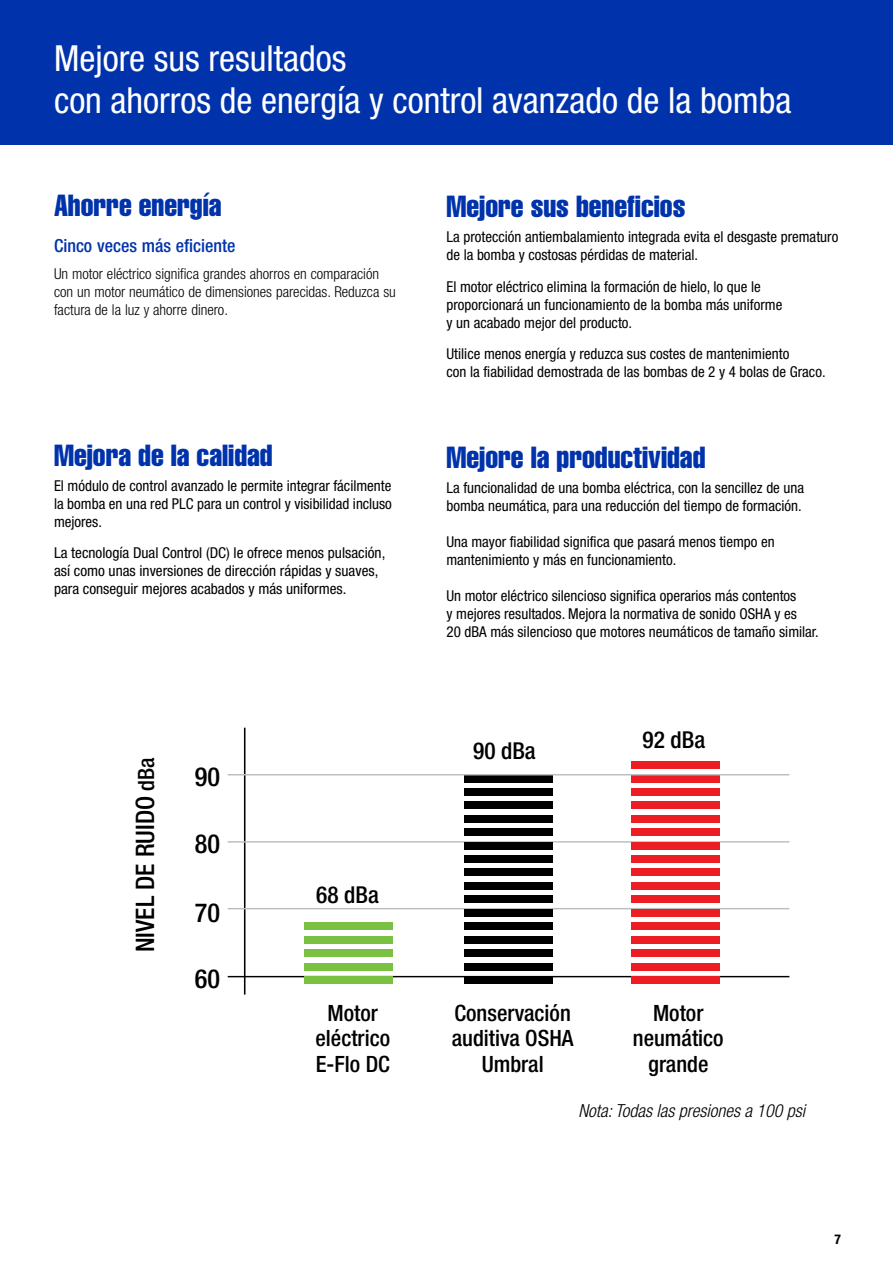
<style>
.page{position:relative;width:893px;height:1263px;background:#fff}
.page>*{position:absolute;margin:0;border:0;box-sizing:border-box;transform-origin:0 0}
.t1{font:condensed 36px/42px "Helvetica Neue LT Std";color:#fff}
.t2{font:30px "Helvetica LT Std Comp";color:#0033ab}
.t3{font:500 condensed 26.25px "Helvetica Neue LT Std";color:#000}
.t4{font:500 condensed 25.5px "Helvetica Neue LT Std";color:#000}
.t5{font:500 condensed 23.4px "Helvetica Neue LT Std";color:#000}
.t6{font:500 condensed 22.5px/25.5px "Helvetica Neue LT Std";color:#000;text-align:center}
.t7{font:italic 300 condensed 18px "Helvetica Neue LT Std";color:#000}
.t8{font:500 condensed 18px "Helvetica Neue LT Std";color:#0033ab}
.t9{font:condensed 15px/18px "Helvetica Neue LT Std";color:#000}
.t10{font:300 condensed 15px/18px "Helvetica Neue LT Std";color:#000}
.t11{font:700 condensed 13.5px "Helvetica Neue LT Std";color:#000}
.s1{font-size:22.5px}
</style>
<div class="page">
<div style="left:0;top:0;width:893px;height:145px;background:#0033ab"></div>
<hr style="left:228px;top:976px;width:561px;height:1px;background:#000">
<hr style="left:244px;top:728px;width:1px;height:266px;background:#000">
<hr style="left:228px;top:908px;width:561px;height:1px;background:#bcbec0">
<hr style="left:228px;top:841px;width:561px;height:2px;background:#bcbec0">
<div style="left:464px;top:909px;width:89px;height:7px;background:#000"></div>
<div style="left:464px;top:896px;width:89px;height:7px;background:#000"></div>
<div style="left:464px;top:882px;width:89px;height:7px;background:#000"></div>
<div style="left:464px;top:869px;width:89px;height:7px;background:#000"></div>
<div style="left:464px;top:855px;width:89px;height:7px;background:#000"></div>
<div style="left:464px;top:842px;width:89px;height:7px;background:#000"></div>
<div style="left:464px;top:829px;width:89px;height:7px;background:#000"></div>
<div style="left:464px;top:815px;width:89px;height:7px;background:#000"></div>
<div style="left:464px;top:802px;width:89px;height:7px;background:#000"></div>
<div style="left:464px;top:788px;width:89px;height:7px;background:#000"></div>
<div style="left:464px;top:775px;width:89px;height:7px;background:#000"></div>
<div style="left:304px;top:923px;width:89px;height:7px;background:#7ac143"></div>
<div style="left:631px;top:909px;width:88px;height:7px;background:#ed1d24"></div>
<div style="left:464px;top:923px;width:89px;height:7px;background:#000"></div>
<div style="left:631px;top:923px;width:88px;height:7px;background:#ed1d24"></div>
<div style="left:304px;top:936px;width:89px;height:7px;background:#7ac143"></div>
<div style="left:464px;top:936px;width:89px;height:7px;background:#000"></div>
<div style="left:631px;top:936px;width:88px;height:7px;background:#ed1d24"></div>
<div style="left:304px;top:950px;width:89px;height:7px;background:#7ac143"></div>
<div style="left:464px;top:950px;width:89px;height:7px;background:#000"></div>
<div style="left:631px;top:950px;width:88px;height:7px;background:#ed1d24"></div>
<div style="left:304px;top:963px;width:89px;height:7px;background:#7ac143"></div>
<div style="left:464px;top:963px;width:89px;height:7px;background:#000"></div>
<div style="left:631px;top:963px;width:88px;height:7px;background:#ed1d24"></div>
<div style="left:304px;top:977px;width:89px;height:7px;background:#7ac143"></div>
<div style="left:464px;top:977px;width:89px;height:7px;background:#000"></div>
<div style="left:631px;top:977px;width:88px;height:7px;background:#ed1d24"></div>
<div style="left:631px;top:896px;width:88px;height:7px;background:#ed1d24"></div>
<div style="left:631px;top:882px;width:88px;height:7px;background:#ed1d24"></div>
<div style="left:631px;top:869px;width:88px;height:7px;background:#ed1d24"></div>
<div style="left:631px;top:855px;width:88px;height:7px;background:#ed1d24"></div>
<div style="left:631px;top:842px;width:88px;height:7px;background:#ed1d24"></div>
<div style="left:631px;top:829px;width:88px;height:7px;background:#ed1d24"></div>
<div style="left:631px;top:815px;width:88px;height:7px;background:#ed1d24"></div>
<div style="left:631px;top:802px;width:88px;height:7px;background:#ed1d24"></div>
<div style="left:631px;top:788px;width:88px;height:7px;background:#ed1d24"></div>
<div style="left:631px;top:775px;width:88px;height:7px;background:#ed1d24"></div>
<div style="left:631px;top:762px;width:88px;height:7px;background:#ed1d24"></div>
<hr style="left:228px;top:774px;width:561px;height:1px;background:#bcbec0">
<h1 class="t1" style="left:54px;top:37px;width:739px">Mejore sus resultados<br>con ahorros de energía y control avanzado de la bomba</h1>
<h2 class="t2" style="left:54px;top:186px;width:169px">Ahorre energía</h2>
<p class="t8" style="left:54px;top:234px;width:183px">Cinco veces más eficiente</p>
<p class="t10" style="left:54px;top:265px;width:343px">Un motor eléctrico significa grandes ahorros en comparación con un motor neumático de dimensiones parecidas. Reduzca su factura de la luz y ahorre dinero.</p>
<h2 class="t2" style="left:54px;top:436px;width:220px">Mejora de la calidad</h2>
<p class="t9" style="left:54px;top:477px;width:339px;text-align:justify">El módulo de control avanzado le permite integrar fácilmente la bomba en una red PLC para un control y visibilidad incluso mejores.</p>
<p class="t9" style="left:54px;top:544px;width:333px">La tecnología Dual Control (DC) le ofrece menos pulsación, así como unas inversiones de dirección rápidas y suaves, para conseguir mejores acabados y más uniformes.</p>
<h3 class="t4" style="left:130px;top:952px;width:196px;rotate:-90deg">NIVEL DE RUIDO <span class="s1">dBa</span></h3>
<h3 class="t3" style="left:195px;top:761px;width:27px">90</h3>
<h3 class="t3" style="left:195px;top:828px;width:27px">80</h3>
<h3 class="t3" style="left:195px;top:897px;width:27px">70</h3>
<h3 class="t3" style="left:195px;top:963px;width:27px">60</h3>
<h3 class="t5" style="left:316px;top:880px;width:64px">68 dBa</h3>
<h2 class="t2" style="left:446px;top:188px;width:240px">Mejore sus beneficios</h2>
<p class="t9" style="left:446px;top:228px;width:393px">La protección antiembalamiento integrada evita el desgaste prematuro de la bomba y costosas pérdidas de material.</p>
<p class="t9" style="left:446px;top:278px;width:337px">El motor eléctrico elimina la formación de hielo, lo que le proporcionará un funcionamiento de la bomba más uniforme y un acabado mejor del producto.</p>
<p class="t9" style="left:446px;top:345px;width:381px">Utilice menos energía y reduzca sus costes de mantenimiento<br>con la fiabilidad demostrada de las bombas de 2 y 4 bolas de Graco.</p>
<h2 class="t2" style="left:446px;top:438px;width:260px">Mejore la productividad</h2>
<p class="t9" style="left:446px;top:478px;width:359px">La funcionalidad de una bomba eléctrica, con la sencillez de una bomba neumática, para una reducción del tiempo de formación.</p>
<p class="t9" style="left:446px;top:532px;width:330px">Una mayor fiabilidad significa que pasará menos tiempo en mantenimiento y más en funcionamiento.</p>
<p class="t9" style="left:446px;top:586px;width:374px">Un motor eléctrico silencioso significa operarios más contentos<br>y mejores resultados. Mejora la normativa de sonido OSHA y es<br>20 dBA más silencioso que motores neumáticos de tamaño similar.</p>
<h3 class="t5" style="left:473px;top:737px;width:64px">90 dBa</h3>
<h3 class="t5" style="left:643px;top:725px;width:64px">92 dBa</h3>
<h3 class="t6" style="left:316px;top:1000px;width:76px">Motor eléctrico<br>E-Flo DC</h3>
<h3 class="t6" style="left:452px;top:1000px;width:123px">Conservación auditiva OSHA<br>Umbral</h3>
<h3 class="t6" style="left:633px;top:1000px;width:92px">Motor neumático grande</h3>
<p class="t7" style="left:579px;top:1101px;width:228px">Nota: Todas las presiones a 100 psi</p>
<p class="t11" style="left:834px;top:1231px;width:8px">7</p>
</div>
